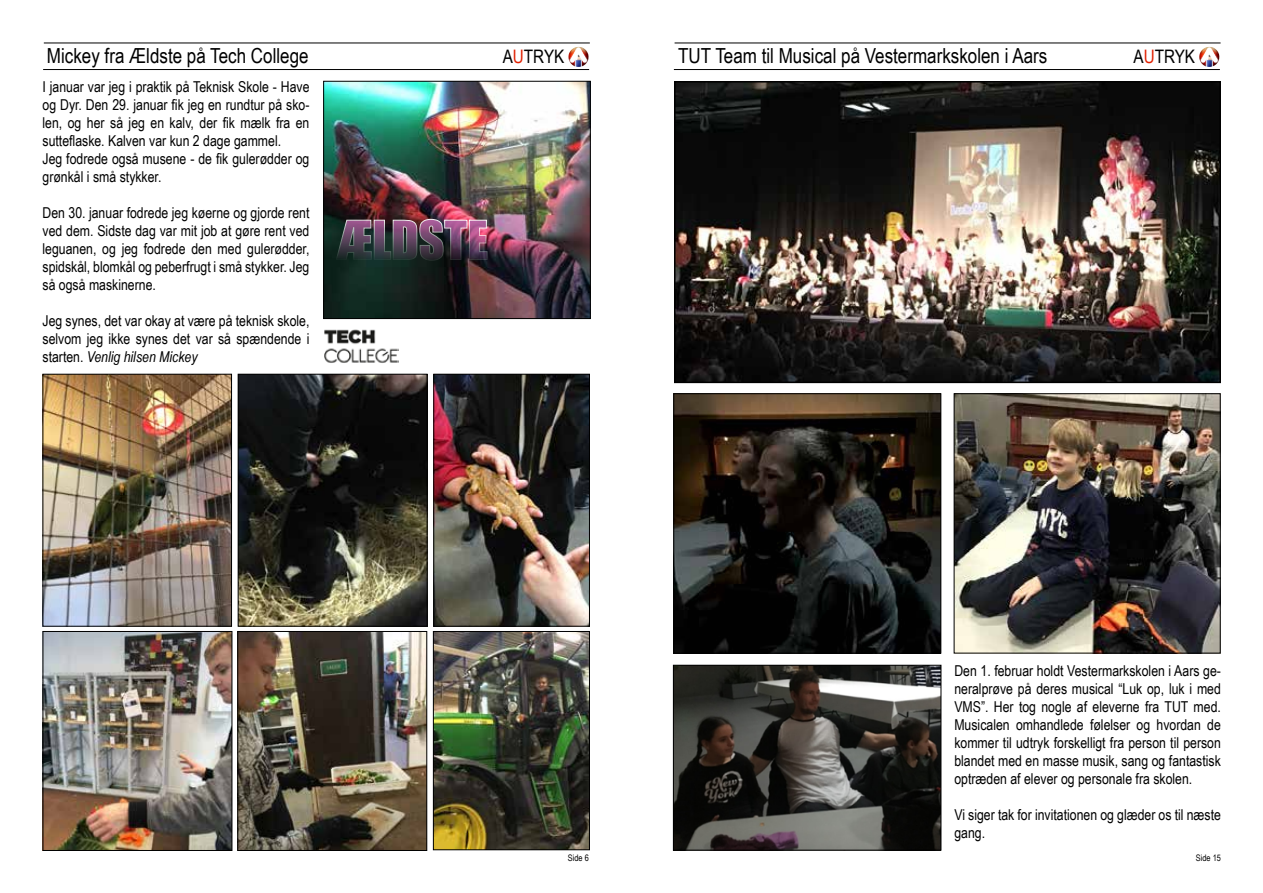
<style>
.page{position:relative;width:1263px;height:893px;background:#fff}
.page>*{position:absolute;margin:0;border:0;box-sizing:border-box;transform-origin:0 0}
.t1{font:20.7px "Arial Narrow";color:#000}
.t2{font:18.6px "Arial Narrow";color:#000}
.t3{font:15px/18px "Arial Narrow";color:#000;text-align:justify}
.t4{font:9px "Arial Narrow";color:#000}
.s1{color:#e12000}
.s2{font-style:italic}
</style>
<div class="page">
<img style="left:325px;top:83px;width:264px;height:234px">
<div style="left:323px;top:81px;width:268px;height:238px;border:1px solid #000"></div>
<img style="left:240px;top:376px;width:185px;height:249px">
<div style="left:238px;top:374px;width:189px;height:253px;border:1px solid #000"></div>
<hr style="left:674px;top:69px;width:546px;height:1px;background:#000">
<hr style="left:674px;top:43px;width:546px;height:1px;background:#000">
<svg style="left:1200px;top:47px;width:18px;height:18px"></svg>
<img style="left:1199px;top:47px;width:13px;height:19px">
<hr style="left:43px;top:69px;width:546px;height:1px;background:#000">
<hr style="left:44px;top:43px;width:546px;height:1px;background:#000">
<svg style="left:570px;top:47px;width:17px;height:18px"></svg>
<img style="left:568px;top:47px;width:13px;height:19px">
<img style="left:335px;top:219px;width:153px;height:42px">
<img style="left:45px;top:376px;width:185px;height:249px">
<div style="left:43px;top:374px;width:189px;height:253px;border:1px solid #000"></div>
<img style="left:435px;top:376px;width:153px;height:249px">
<div style="left:433px;top:374px;width:157px;height:253px;border:1px solid #000"></div>
<img style="left:324px;top:329px;width:74px;height:34px">
<img style="left:45px;top:633px;width:185px;height:216px">
<div style="left:43px;top:631px;width:189px;height:220px;border:1px solid #000"></div>
<img style="left:435px;top:633px;width:153px;height:215px">
<div style="left:433px;top:631px;width:157px;height:219px;border:1px solid #000"></div>
<img style="left:239px;top:633px;width:186px;height:216px">
<div style="left:237px;top:631px;width:190px;height:220px;border:1px solid #000"></div>
<img style="left:677px;top:84px;width:541px;height:296px">
<div style="left:674px;top:81px;width:547px;height:302px;border:2px solid #000"></div>
<img style="left:956px;top:395px;width:262px;height:256px">
<div style="left:954px;top:393px;width:266px;height:260px;border:1px solid #000"></div>
<img style="left:675px;top:395px;width:264px;height:256px">
<div style="left:673px;top:393px;width:268px;height:260px;border:1px solid #000"></div>
<img style="left:675px;top:667px;width:264px;height:181px">
<div style="left:673px;top:665px;width:268px;height:185px;border:1px solid #000"></div>
<h1 class="t1" style="left:47px;top:41px;width:263px">Mickey fra Ældste på Tech College</h1>
<p class="t2" style="left:503px;top:43px;width:63px">A<span class="s1">U</span>TRYK</p>
<h1 class="t1" style="left:678px;top:41px;width:371px">TUT Team til Musical på Vestermarkskolen i Aars</h1>
<p class="t2" style="left:1133px;top:43px;width:63px">A<span class="s1">U</span>TRYK</p>
<p class="t3" style="left:43px;top:77px;width:268px;text-align:left">I januar var jeg i praktik på Teknisk Skole - Have og Dyr. Den 29. januar fik jeg en rundtur på sko&shy;len, og her så jeg en kalv, der fik mælk fra en sutteflaske. Kalven var kun 2 dage gammel.<br>Jeg fodrede også musene - de fik gulerødder og grønkål i små stykker.</p>
<p class="t3" style="left:43px;top:203px;width:268px">Den 30. januar fodrede jeg køerne og gjorde rent ved dem. Sidste dag var mit job at gøre rent ved leguanen, og jeg fodrede den med gulerødder, spidskål, blomkål og peberfrugt i små stykker. Jeg så også maskinerne.</p>
<p class="t3" style="left:43px;top:311px;width:268px">Jeg synes, det var okay at være på teknisk skole, selvom jeg ikke synes det var så spændende i starten. <span class="s2">Venlig hilsen Mickey</span></p>
<p class="t3" style="left:954px;top:661px;width:268px">Den 1. februar holdt Vestermarkskolen i Aars ge&shy;neralprøve på deres musical “Luk op, luk i med VMS”. Her tog nogle af eleverne fra TUT med.<br>Musicalen omhandlede følelser og hvordan de kommer til udtryk forskelligt fra person til person blandet med en masse musik, sang og fantastisk optræden af elever og personale fra skolen.</p>
<p class="t3" style="left:954px;top:805px;width:268px">Vi siger tak for invitationen og glæder os til næste gang.</p>
<p class="t4" style="left:568px;top:851px;width:22px">Side 6</p>
<p class="t4" style="left:1196px;top:851px;width:27px">Side 15</p>
</div>
